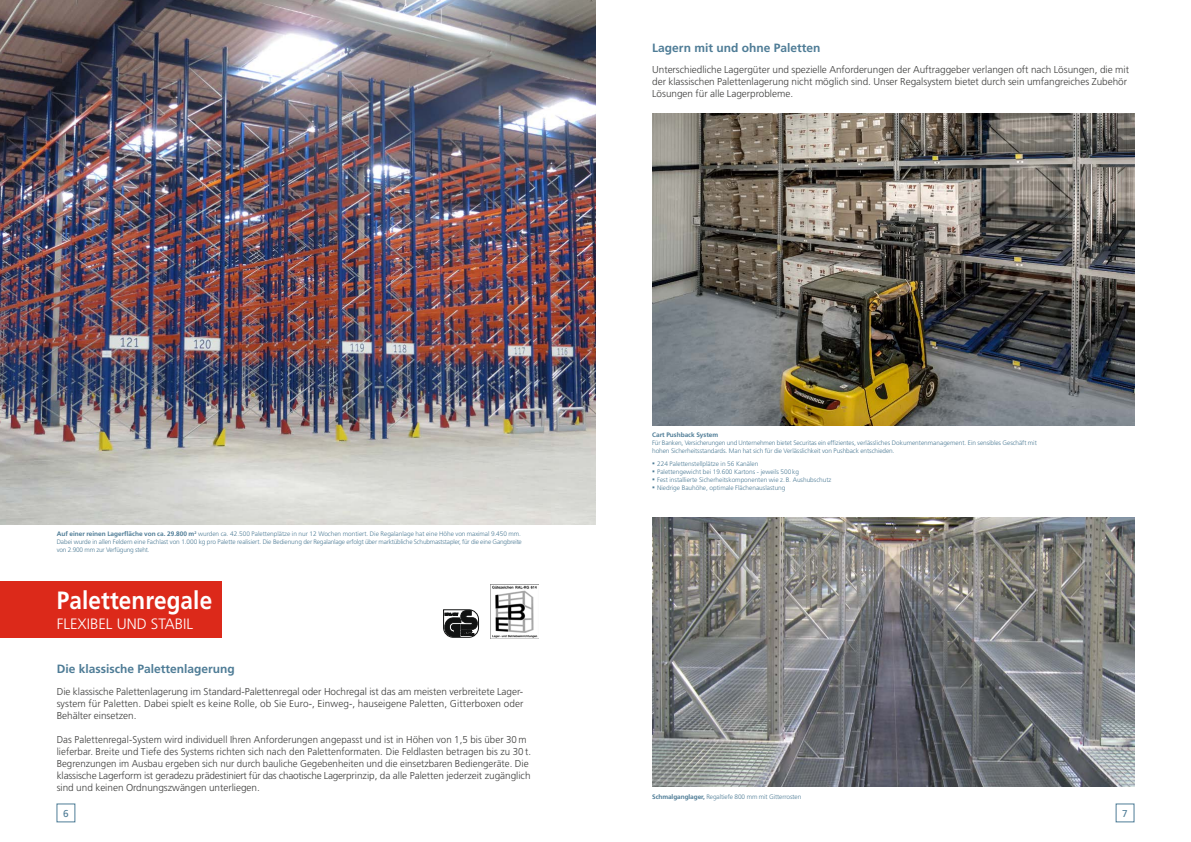
<style>
.page{position:relative;width:1191px;height:842px;background:#fff}
.page>*{position:absolute;margin:0;border:0;box-sizing:border-box;transform-origin:0 0}
.t1{font:700 25px "Frutiger";letter-spacing:.005em;color:#fff;scale:.9 1}
.t2{font:300 15px "Frutiger";color:#fff}
.t3{font:700 12px "Frutiger";color:#4e7c96}
.t4{font:300 10px/12px "Frutiger";letter-spacing:-.005em;color:#3e3e3d}
.t5{font:10px "Frutiger";color:#4e7c96}
.t6{font:300 6.5px/7.8px "Frutiger";letter-spacing:-.015em;color:#4e7c96}
.t7{font:700 6.5px "Frutiger";letter-spacing:-.005em;color:#4e7c96}
.s1{font-weight:700}
.s2{font-family:"Arial";font-weight:400;font-size:8px}
</style>
<div class="page">
<img style="left:0;top:0;width:595px;height:524px">
<svg style="left:443px;top:609px;width:36px;height:29px"></svg>
<img style="left:490px;top:584px;width:49px;height:54px">
<div style="left:0;top:581px;width:221px;height:57px;background:#dc291a"></div>
<img style="left:652px;top:113px;width:482px;height:312px">
<img style="left:652px;top:517px;width:482px;height:270px">
<p class="t3" style="left:652px;top:40px;width:170px">Lagern mit und ohne Paletten</p>
<p class="t4" style="left:652px;top:64px;width:478px">Unterschiedliche Lagergüter und spezielle Anforderungen der Auftraggeber verlangen oft nach Lösungen, die mit der klassischen Palettenlagerung nicht möglich sind. Unser Regalsystem bietet durch sein umfangreiches Zubehör<br>Lösungen für alle Lagerprobleme.</p>
<p class="t6" style="left:57px;top:530px;width:467px"><span class="s1">Auf einer reinen Lagerfläche von ca. 29.800 m</span><sup>2</sup> wurden ca. 42.500 Palettenplätze in nur 12 Wochen montiert. Die Regalanlage hat eine Höhe von maximal 9.450 mm.<br>Dabei wurde in allen Feldern eine Fachlast von 1.000 kg pro Palette realisiert. Die Bedienung der Regalanlage erfolgt über marktübliche Schubmaststapler, für die eine Gangbreite von 2.900 mm zur Verfügung steht.</p>
<h1 class="t1" style="left:57px;top:585px;width:174px">Palettenregale</h1>
<h2 class="t2" style="left:57px;top:615px;width:138px">FLEXIBEL UND STABIL</h2>
<p class="t3" style="left:57px;top:662px;width:180px">Die klassische Palettenlagerung</p>
<p class="t4" style="left:57px;top:686px;width:468px;text-align:justify">Die klassische Palettenlagerung im Standard-Palettenregal oder Hochregal ist das am meisten verbreitete Lager&shy;system für Paletten. Dabei spielt es keine Rolle, ob Sie Euro-, Einweg-, hauseigene Paletten, Gitterboxen oder Behälter einsetzen.</p>
<p class="t4" style="left:57px;top:734px;width:476px">Das Palettenregal-System wird individuell Ihren Anforderungen angepasst und ist in Höhen von 1,5 bis über 30 m lieferbar. Breite und Tiefe des Systems richten sich nach den Palettenformaten. Die Feldlasten betragen bis zu 30 t.<br>Begrenzungen im Ausbau ergeben sich nur durch bauliche Gegebenheiten und die einsetzbaren Bediengeräte. Die klassische Lagerform ist geradezu prädestiniert für das chaotische Lagerprinzip, da alle Paletten jederzeit zugänglich sind und keinen Ordnungszwängen unterliegen.</p>
<p class="t7" style="left:652px;top:431px;width:68px">Cart Pushback System</p>
<p class="t6" style="left:652px;top:439px;width:386px">Für Banken, Versicherungen und Unternehmen bietet Securitas ein effizientes, verlässliches Dokumentenmanagement. Ein sensibles Geschäft mit hohen Sicherheitsstandards. Man hat sich für die Verlässlichkeit von Pushback entschieden.</p>
<p class="t6" style="left:652px;top:460px;width:108px"><span class="s2">▪</span> 224 Palettenstellplätze in 56 Kanälen</p>
<p class="t6" style="left:652px;top:468px;width:148px"><span class="s2">▪</span> Palettengewicht bei 19.600 Kartons - jeweils 500kg</p>
<p class="t6" style="left:652px;top:476px;width:181px"><span class="s2">▪</span> Fest installierte Sicherheitskomponenten wie z.B. Aushubschutz</p>
<p class="t6" style="left:652px;top:484px;width:135px"><span class="s2">▪</span> Niedrige Bauhöhe, optimale Flächenauslastung</p>
<p class="t6" style="left:652px;top:793px;width:151px"><span class="s1">Schmalganglager,</span> Regaltiefe 800 mm mit Gitterrosten</p>
<p class="t5" style="left:63px;top:807px;width:7px">6</p>
<p class="t5" style="left:1122px;top:807px;width:7px">7</p>
</div>
